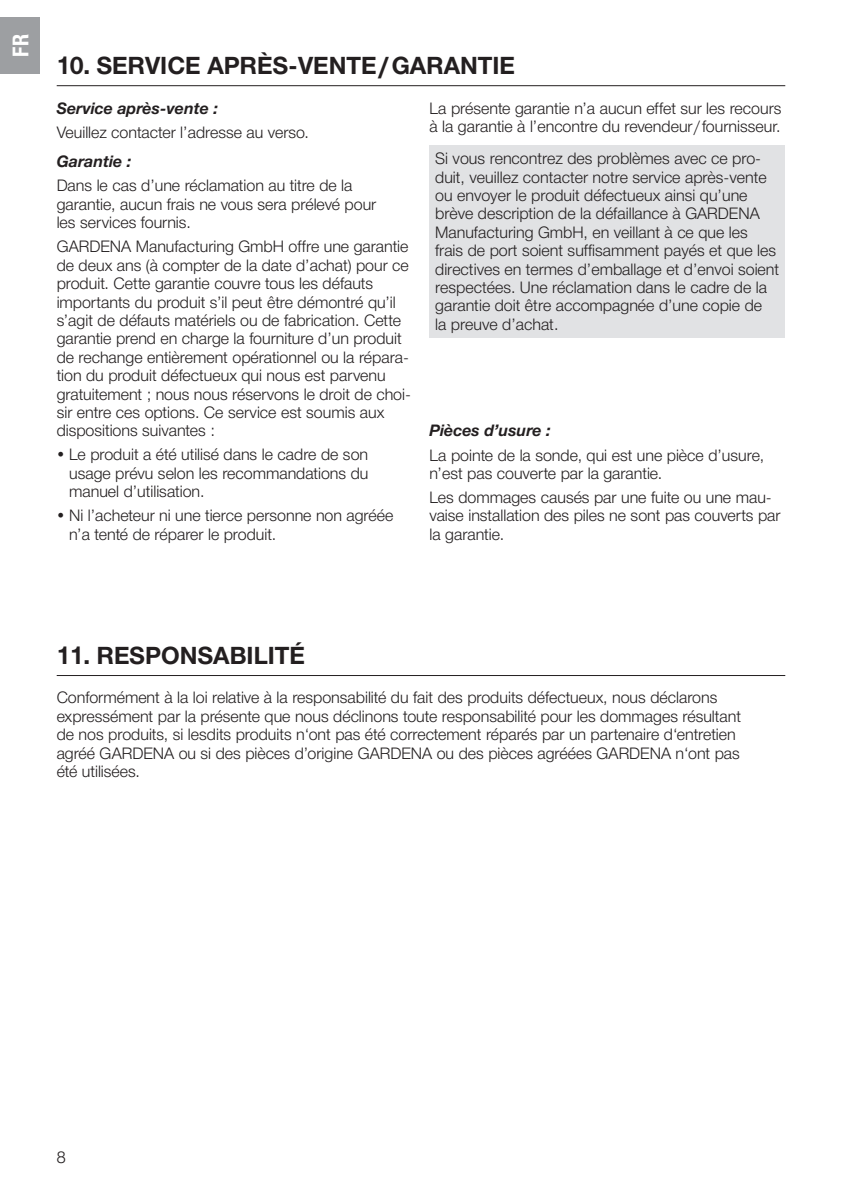
<style>
.page{position:relative;width:842px;height:1191px;background:#fff}
.page>*{position:absolute;margin:0;border:0;box-sizing:border-box;transform-origin:0 0}
.t1{font:700 24px "Gardena Sans";color:#231f20}
.t2{font:700 22px "Gardena Sans Cond";color:#fff}
.t3{font:16px/18.4px "Gardena Sans";color:#231f20}
.t4{font:italic 700 16px "Gardena Sans";color:#231f20}
</style>
<div class="page">
<hr style="left:57px;top:675px;width:728px;height:1px;background:#231f20">
<div style="left:429px;top:146px;width:356px;height:192px;background:#e1e2e4"></div>
<hr style="left:57px;top:85px;width:728px;height:1px;background:#231f20">
<div style="left:0;top:17px;width:40px;height:57px;background:#9d9fa2"></div>
<h2 class="t2" style="left:5px;top:57px;width:24px;rotate:-90deg">FR</h2>
<h1 class="t1" style="left:57px;top:48px;width:460px">10. SERVICE APRÈS-VENTE/GARANTIE</h1>
<p class="t4" style="left:57px;top:96px;width:163px">Service après-vente :</p>
<p class="t3" style="left:57px;top:122px;width:254px">Veuillez contacter l’adresse au verso.</p>
<p class="t4" style="left:57px;top:150px;width:76px">Garantie :</p>
<p class="t3" style="left:57px;top:176px;width:321px">Dans le cas d’une réclamation au titre de la garantie, aucun frais ne vous sera prélevé pour les services fournis.</p>
<p class="t3" style="left:57px;top:237px;width:356px">GARDENA Manufacturing GmbH offre une garantie de deux ans (à compter de la date d’achat) pour ce produit. Cette garantie couvre tous les défauts importants du produit s’il peut être démontré qu’il s’agit de défauts matériels ou de fabrication. Cette garantie prend en charge la fourniture d’un produit de rechange entièrement opérationnel ou la répara&shy;tion du produit défectueux qui nous est parvenu gratuitement ; nous nous réservons le droit de choi&shy;sir entre ces options. Ce service est soumis aux dispositions suivantes :</p>
<p class="t3" style="left:69px;top:445px;width:301px;text-align:justify;text-indent:-12px">• Le produit a été utilisé dans le cadre de son usage prévu selon les recommandations du manuel d’utilisation.</p>
<p class="t3" style="left:69px;top:506px;width:326px;text-indent:-12px">• Ni l’acheteur ni une tierce personne non agréée n’a tenté de réparer le produit.</p>
<p class="t3" style="left:429px;top:98px;width:354px">La présente garantie n’a aucun effet sur les recours à la garantie à l’encontre du revendeur/fournisseur.</p>
<p class="t3" style="left:435px;top:149px;width:346px">Si vous rencontrez des problèmes avec ce pro&shy;duit, veuillez contacter notre service après-vente ou envoyer le produit défectueux ainsi qu’une brève description de la défaillance à GARDENA Manufacturing GmbH, en veillant à ce que les frais de port soient suffisamment payés et que les directives en termes d’emballage et d’envoi soient respectées. Une réclamation dans le cadre de la garantie doit être accompagnée d’une copie de<br>la preuve d’achat.</p>
<p class="t4" style="left:429px;top:419px;width:123px">Pièces d’usure :</p>
<p class="t3" style="left:429px;top:445px;width:336px">La pointe de la sonde, qui est une pièce d’usure, n’est pas couverte par la garantie.</p>
<p class="t3" style="left:429px;top:487px;width:353px">Les dommages causés par une fuite ou une mau&shy;vaise installation des piles ne sont pas couverts par la garantie.</p>
<h1 class="t1" style="left:57px;top:637px;width:250px">11. RESPONSABILITÉ</h1>
<p class="t3" style="left:57px;top:688px;width:686px">Conformément à la loi relative à la responsabilité du fait des produits défectueux, nous déclarons expressément par la présente que nous déclinons toute responsabilité pour les dommages résultant de nos produits, si lesdits produits n‘ont pas été correctement réparés par un partenaire d‘entretien agréé GARDENA ou si des pièces d’origine GARDENA ou des pièces agréées GARDENA n‘ont pas été utilisées.</p>
<p class="t3" style="left:57px;top:1147px;width:10px">8</p>
</div>
